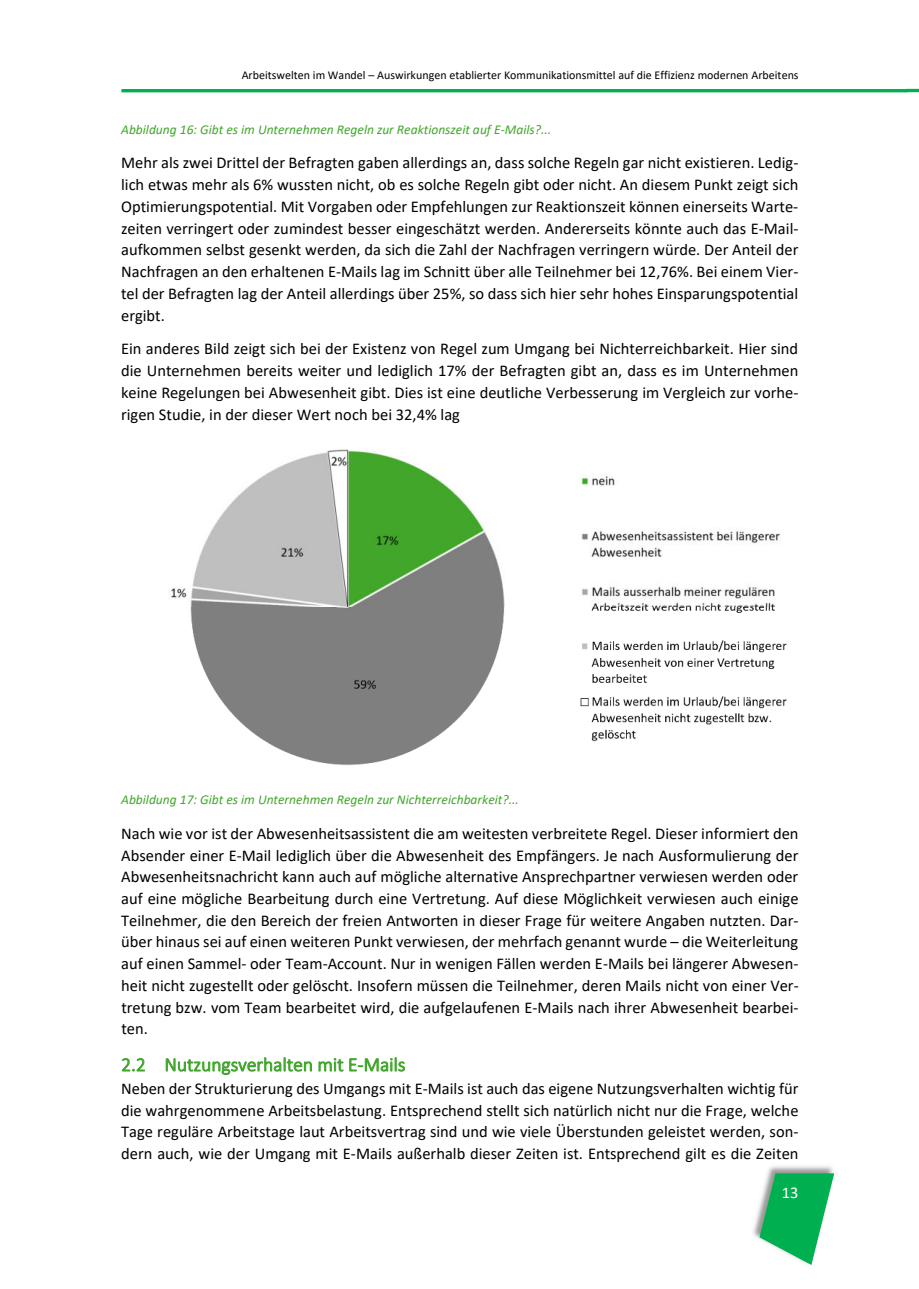
<style>
.page{position:relative;width:919px;height:1289px;background:#fff}
.page>*{position:absolute;margin:0;border:0;box-sizing:border-box;transform-origin:0 0}
.t1{font:300 19.5px "Calibri";color:#40a62a}
.t2{font:16.5px/21.8px "Calibri";color:#000;text-align:justify}
.t3{font:16.5px "Calibri";color:#fff}
.t4{font:italic 13.5px "Calibri";color:#40a62a}
.t5{font:12px "Calibri";color:#000}
</style>
<div class="page">
<svg style="left:906px;top:89px;width:12px;height:3px"></svg>
<img style="left:753px;top:1166px;width:82px;height:99px">
<svg style="left:759px;top:1173px;width:75px;height:91px"></svg>
<hr style="left:121px;top:89px;width:785px;height:3px;background:#00b050">
<img style="left:171px;top:449px;width:616px;height:316px">
<p class="t5" style="left:242px;top:69px;width:558px">Arbeitswelten im Wandel – Auswirkungen etablierter Kommunikationsmittel auf die Effizienz modernen Arbeitens</p>
<p class="t4" style="left:121px;top:125px;width:431px">Abbildung 16: Gibt es im Unternehmen Regeln zur Reaktionszeit auf E‐Mails?...</p>
<p class="t2" style="left:121px;top:152px;width:678px">Mehr als zwei Drittel der Befragten gaben allerdings an, dass solche Regeln gar nicht existieren. Ledig‐ lich etwas mehr als 6% wussten nicht, ob es solche Regeln gibt oder nicht. An diesem Punkt zeigt sich Optimierungspotential. Mit Vorgaben oder Empfehlungen zur Reaktionszeit können einerseits Warte‐ zeiten verringert oder zumindest besser eingeschätzt werden. Andererseits könnte auch das E‐Mail‐ aufkommen selbst gesenkt werden, da sich die Zahl der Nachfragen verringern würde. Der Anteil der Nachfragen an den erhaltenen E‐Mails lag im Schnitt über alle Teilnehmer bei 12,76%. Bei einem Vier‐ tel der Befragten lag der Anteil allerdings über 25%, so dass sich hier sehr hohes Einsparungspotential ergibt.</p>
<p class="t2" style="left:121px;top:338px;width:678px">Ein anderes Bild zeigt sich bei der Existenz von Regel zum Umgang bei Nichterreichbarkeit. Hier sind die Unternehmen bereits weiter und lediglich 17% der Befragten gibt an, dass es im Unternehmen keine Regelungen bei Abwesenheit gibt. Dies ist eine deutliche Verbesserung im Vergleich zur vorhe‐ rigen Studie, in der dieser Wert noch bei 32,4% lag</p>
<p class="t4" style="left:121px;top:795px;width:399px">Abbildung 17: Gibt es im Unternehmen Regeln zur Nichterreichbarkeit?...</p>
<p class="t2" style="left:121px;top:822px;width:679px">Nach wie vor ist der Abwesenheitsassistent die am weitesten verbreitete Regel. Dieser informiert den Absender einer E‐Mail lediglich über die Abwesenheit des Empfängers. Je nach Ausformulierung der Abwesenheitsnachricht kann auch auf mögliche alternative Ansprechpartner verwiesen werden oder auf eine mögliche Bearbeitung durch eine Vertretung. Auf diese Möglichkeit verwiesen auch einige Teilnehmer, die den Bereich der freien Antworten in dieser Frage für weitere Angaben nutzten. Dar‐ über hinaus sei auf einen weiteren Punkt verwiesen, der mehrfach genannt wurde – die Weiterleitung auf einen Sammel‐ oder Team‐Account. Nur in wenigen Fällen werden E‐Mails bei längerer Abwesen‐ heit nicht zugestellt oder gelöscht. Insofern müssen die Teilnehmer, deren Mails nicht von einer Ver‐ tretung bzw. vom Team bearbeitet wird, die aufgelaufenen E‐Mails nach ihrer Abwesenheit bearbei‐ ten.</p>
<p class="t1" style="left:121px;top:1057px;width:286px">2.2 Nutzungsverhalten mit E‐Mails</p>
<p class="t2" style="left:121px;top:1077px;width:678px">Neben der Strukturierung des Umgangs mit E‐Mails ist auch das eigene Nutzungsverhalten wichtig für die wahrgenommene Arbeitsbelastung. Entsprechend stellt sich natürlich nicht nur die Frage, welche Tage reguläre Arbeitstage laut Arbeitsvertrag sind und wie viele Überstunden geleistet werden, son‐ dern auch, wie der Umgang mit E‐Mails außerhalb dieser Zeiten ist. Entsprechend gilt es die Zeiten</p>
<p class="t3" style="left:781px;top:1184px;width:18px">13</p>
</div>
